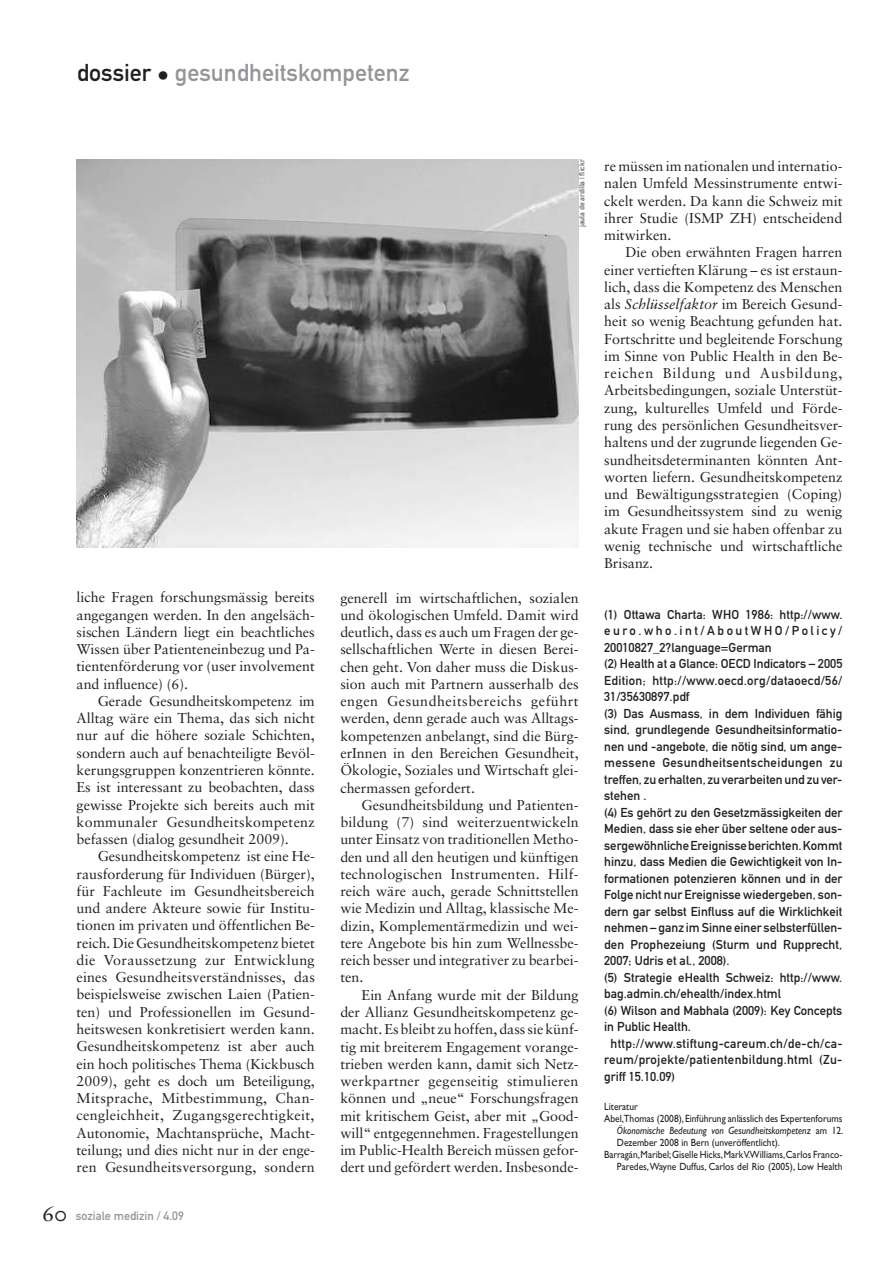
<style>
.page{position:relative;width:894px;height:1265px;background:#fff}
.page>*{position:absolute;margin:0;border:0;box-sizing:border-box;transform-origin:0 0}
.t1{font:24px "DIN Mittelschrift";color:#939598}
.t2{font:14.25px/17.2px "Sabon";color:#231f20;text-align:justify}
.t3{font:12.75px "DIN Mittelschrift";color:#231f20}
.t4{font:12.75px "DIN Mittelschrift";letter-spacing:.025em;color:#231f20}
.t5{font:12.75px "DIN Mittelschrift";letter-spacing:.02em;color:#231f20}
.t6{font:12.75px "DIN Mittelschrift";letter-spacing:.03em;color:#231f20}
.t7{font:12.75px "DIN Mittelschrift";letter-spacing:.195em;color:#231f20}
.t8{font:12px "DIN Mittelschrift";color:#939598}
.t9{font:10.5px "Gill Sans";color:#231f20;scale:.9 1}
.t10{font:italic 10.5px "Gill Sans";color:#231f20;scale:.9 1}
.t11{font:7.5px "DIN Mittelschrift";color:#636366}
.s1{color:#231f20}
.s2{font-family:"Sabon Roman Os F";font-size:22.5px;color:#231f20}
.s3{font-style:italic}
.s4{font-style:normal}
</style>
<div class="page">
<img style="left:77px;top:159px;width:501px;height:388px">
<h1 class="t1" style="left:77px;top:58px;width:334px"><span class="s1">dossier •</span> gesundheitskompetenz</h1>
<p class="t2" style="left:77px;top:588px;width:240px">liche Fragen forschungsmässig bereits angegangen werden. In den angelsäch&shy;sischen Ländern liegt ein beachtliches Wissen über Patienteneinbezug und Pa&shy;tientenförderung vor (user involvement and influence) (6).</p>
<p class="t2" style="left:77px;top:692px;width:240px;text-indent:21px">Gerade Gesundheitskompetenz im Alltag wäre ein Thema, das sich nicht nur auf die höhere soziale Schichten, sondern auch auf benachteiligte Bevöl&shy;kerungsgruppen konzentrieren könnte.<br>Es ist interessant zu beobachten, dass gewisse Projekte sich bereits auch mit kommunaler Gesundheitskompetenz befassen (dialog gesundheit 2009).</p>
<p class="t2" style="left:77px;top:847px;width:240px;text-indent:21px">Gesundheitskompetenz ist eine He&shy;rausforderung für Individuen (Bürger), für Fachleute im Gesundheitsbereich und andere Akteure sowie für Institu&shy;tionen im privaten und öffentlichen Be&shy;reich. Die Gesundheitskompetenz bietet die Voraussetzung zur Entwicklung eines Gesundheitsverständnisses, das beispielsweise zwischen Laien (Patien&shy;ten) und Professionellen im Gesund&shy;heitswesen konkretisiert werden kann.<br>Gesundheitskompetenz ist aber auch ein hoch politisches Thema (Kickbusch 2009), geht es doch um Beteiligung, Mitsprache, Mitbestimmung, Chan&shy;cengleichheit, Zugangsgerechtigkeit, Autonomie, Machtansprüche, Macht&shy;teilung; und dies nicht nur in der enge&shy;ren Gesundheitsversorgung, sondern</p>
<p class="t8" style="left:42px;top:1208px;width:143px"><span class="s2">60</span> soziale medizin / 4.09</p>
<p class="t11" style="left:577px;top:227px;width:69px;rotate:-90deg">jaula de ardilla | flickr</p>
<p class="t2" style="left:340px;top:589px;width:240px">generell im wirtschaftlichen, sozialen und ökologischen Umfeld. Damit wird deutlich, dass es auch um Fragen der ge&shy;sellschaftlichen Werte in diesen Berei&shy;chen geht. Von daher muss die Diskus&shy;sion auch mit Partnern ausserhalb des engen Gesundheitsbereichs geführt werden, denn gerade auch was Alltags&shy;kompetenzen anbelangt, sind die Bürg&shy;erInnen in den Bereichen Gesundheit, Ökologie, Soziales und Wirtschaft glei&shy;chermassen gefordert.</p>
<p class="t2" style="left:340px;top:796px;width:240px;text-indent:21px">Gesundheitsbildung und Patienten&shy;bildung (7) sind weiterzuentwickeln unter Einsatz von traditionellen Metho&shy;den und all den heutigen und künftigen technologischen Instrumenten. Hilf&shy;reich wäre auch, gerade Schnittstellen wie Medizin und Alltag, klassische Me&shy;dizin, Komplementärmedizin und wei&shy;tere Angebote bis hin zum Wellnessbe&shy;reich besser und integrativer zu bearbei&shy;ten.</p>
<p class="t2" style="left:340px;top:985px;width:240px;text-indent:21px">Ein Anfang wurde mit der Bildung der Allianz Gesundheitskompetenz ge&shy;macht. Es bleibt zu hoffen, dass sie künf&shy;tig mit breiterem Engagement vorange&shy;trieben werden kann, damit sich Netz&shy;werkpartner gegenseitig stimulieren können und „neue“ Forschungsfragen mit kritischem Geist, aber mit „Good&shy;will“ entgegennehmen. Fragestellungen im Public-Health Bereich müssen gefor&shy;dert und gefördert werden. Insbesonde-</p>
<p class="t2" style="left:604px;top:157px;width:240px">re müssen im nationalen und internatio&shy;nalen Umfeld Messinstrumente entwi&shy;ckelt werden. Da kann die Schweiz mit ihrer Studie (ISMP ZH) entscheidend mitwirken.</p>
<p class="t2" style="left:604px;top:243px;width:240px;text-indent:21px">Die oben erwähnten Fragen harren einer vertieften Klärung – es ist erstaun&shy;lich, dass die Kompetenz des Menschen als <span class="s3">Schlüsselfaktor</span> im Bereich Gesund&shy;heit so wenig Beachtung gefunden hat.<br>Fortschritte und begleitende Forschung im Sinne von Public Health in den Be&shy;reichen Bildung und Ausbildung, Arbeitsbedingungen, soziale Unterstüt&shy;zung, kulturelles Umfeld und Förde&shy;rung des persönlichen Gesundheitsver&shy;haltens und der zugrunde liegenden Ge&shy;sundheitsdeterminanten könnten Ant&shy;worten liefern. Gesundheitskompetenz und Bewältigungsstrategien (Coping) im Gesundheitssystem sind zu wenig akute Fragen und sie haben offenbar zu wenig technische und wirtschaftliche Brisanz.</p>
<p class="t3" style="left:604px;top:606px;width:240px">(1) Ottawa Charta: WHO 1986: http://www.</p>
<p class="t7" style="left:604px;top:623px;width:240px">euro.who.int/AboutWHO/Policy/</p>
<p class="t3" style="left:604px;top:639px;width:169px">20010827_2?language=German</p>
<p class="t3" style="left:604px;top:656px;width:240px">(2) Health at a Glance: OECD Indicators – 2005</p>
<p class="t5" style="left:604px;top:672px;width:240px">Edition; http://www.oecd.org/dataoecd/56/</p>
<p class="t3" style="left:604px;top:689px;width:87px">31/35630897.pdf</p>
<p class="t3" style="left:604px;top:705px;width:240px">(3) Das Ausmass, in dem Individuen fähig</p>
<p class="t3" style="left:604px;top:722px;width:240px">sind, grundlegende Gesundheitsinformatio-</p>
<p class="t3" style="left:604px;top:738px;width:240px">nen und -angebote, die nötig sind, um ange-</p>
<p class="t6" style="left:604px;top:755px;width:240px">messene Gesundheitsentscheidungen zu</p>
<p class="t3" style="left:604px;top:771px;width:240px">treffen, zu erhalten, zu verarbeiten und zu ver-</p>
<p class="t3" style="left:604px;top:788px;width:44px">stehen .</p>
<p class="t3" style="left:604px;top:804px;width:240px">(4) Es gehört zu den Gesetzmässigkeiten der</p>
<p class="t3" style="left:604px;top:821px;width:240px">Medien, dass sie eher über seltene oder aus-</p>
<p class="t3" style="left:604px;top:837px;width:240px">sergewöhnliche Ereignisse berichten. Kommt</p>
<p class="t3" style="left:604px;top:854px;width:240px">hinzu, dass Medien die Gewichtigkeit von In-</p>
<p class="t3" style="left:604px;top:870px;width:240px">formationen potenzieren können und in der</p>
<p class="t3" style="left:604px;top:887px;width:240px">Folge nicht nur Ereignisse wiedergeben, son-</p>
<p class="t3" style="left:604px;top:903px;width:240px">dern gar selbst Einfluss auf die Wirklichkeit</p>
<p class="t3" style="left:604px;top:920px;width:240px">nehmen – ganz im Sinne einer selbsterfüllen-</p>
<p class="t3" style="left:604px;top:936px;width:239px">den Prophezeiung (Sturm und Rupprecht,</p>
<p class="t3" style="left:604px;top:953px;width:127px">2007; Udris et al., 2008).</p>
<p class="t3" style="left:604px;top:969px;width:240px">(5) Strategie eHealth Schweiz: http://www.</p>
<p class="t3" style="left:604px;top:986px;width:178px">bag.admin.ch/ehealth/index.html</p>
<p class="t3" style="left:604px;top:1002px;width:240px">(6) Wilson and Mabhala (2009): Key Concepts</p>
<p class="t3" style="left:604px;top:1019px;width:88px">in Public Health.</p>
<p class="t4" style="left:610px;top:1035px;width:233px">http://www.stiftung-careum.ch/de-ch/ca-</p>
<p class="t4" style="left:604px;top:1052px;width:240px">reum/projekte/patientenbildung.html (Zu-</p>
<p class="t3" style="left:604px;top:1068px;width:72px">griff 15.10.09)</p>
<p class="t9" style="left:604px;top:1100px;width:39px">Literatur</p>
<p class="t9" style="left:604px;top:1112px;width:266px">Abel,Thomas (2008), Einführung anlässlich des Expertenforums</p>
<p class="t10" style="left:617px;top:1124px;width:253px">Ökonomische Bedeutung von Gesundheitskompetenz <span class="s4">am 12.</span></p>
<p class="t9" style="left:617px;top:1136px;width:183px">Dezember 2008 in Bern (unveröffentlicht).</p>
<p class="t9" style="left:604px;top:1148px;width:266px">Barragán, Maribel; Giselle Hicks, Mark V.Williams, Carlos Franco-</p>
<p class="t9" style="left:617px;top:1160px;width:252px">Paredes, Wayne Duffus, Carlos del Rio (2005), Low Health</p>
</div>
